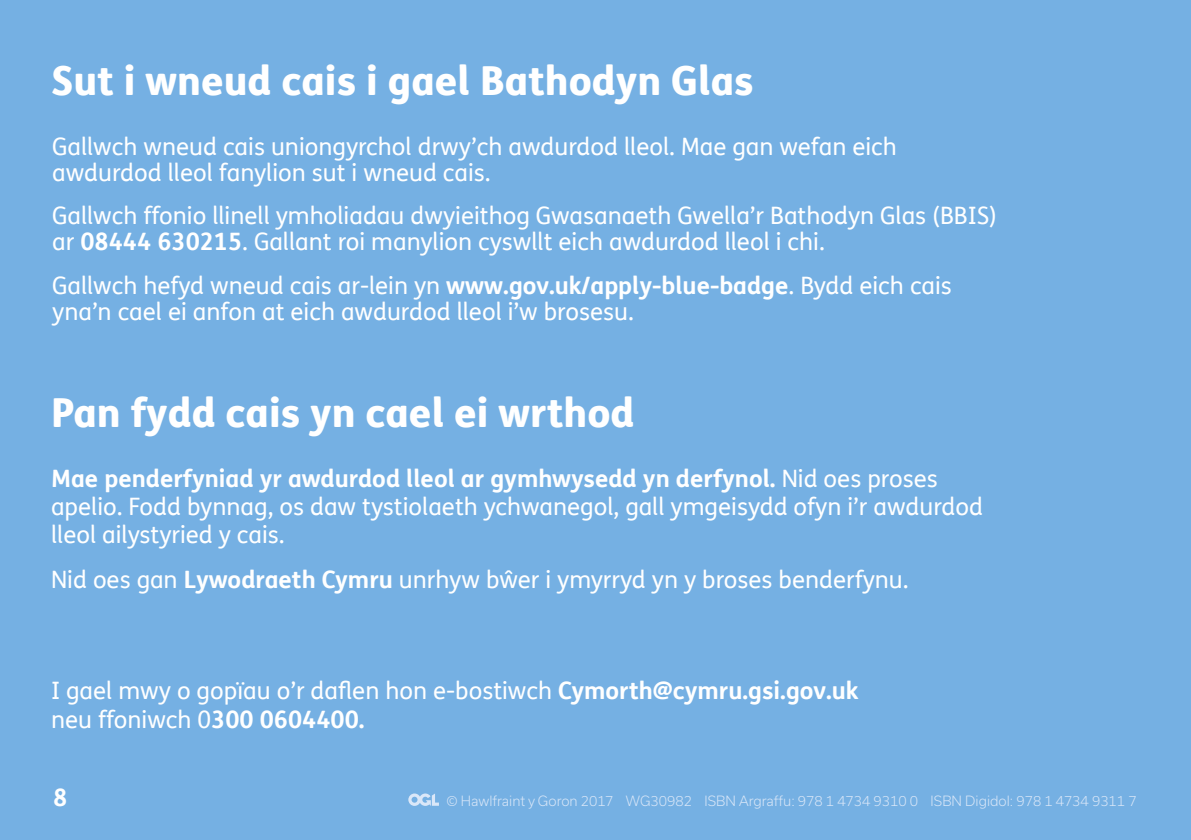
<style>
.page{position:relative;width:1191px;height:840px;background:#fff}
.page>*{position:absolute;margin:0;border:0;box-sizing:border-box;transform-origin:0 0}
.White_Heading{font:800 40px "FS Me";color:#fff}
.Body{font:24px/26px "FS Me";color:#fff}
.Large_Opening_Text{font:24px/28.8px "FS Me";color:#fff}
.t1{font:700 24px "FS Me";color:#fff}
.t2{font:300 13.6px "Usual";color:#dae7f8}
.s1{font-weight:700}
</style>
<div class="page">
<div style="left:0;top:0;width:1191px;height:839px;background:#75b0e3"></div>
<svg style="left:408px;top:793px;width:31px;height:12px"></svg>
<p class="White_Heading" style="left:51px;top:49px;width:704px">Sut i wneud cais i gael Bathodyn Glas</p>
<p class="Body" style="left:52px;top:133px;width:846px">Gallwch wneud cais uniongyrchol drwy’ch awdurdod lleol. Mae gan wefan eich awdurdod lleol fanylion sut i wneud cais.</p>
<p class="Body" style="left:52px;top:202px;width:946px">Gallwch ffonio llinell ymholiadau dwyieithog Gwasanaeth Gwella’r Bathodyn Glas (BBIS) ar <span class="s1">08444 630215</span>. Gallant roi manylion cyswllt eich awdurdod lleol i chi.</p>
<p class="Body" style="left:52px;top:271px;width:901px">Gallwch hefyd wneud cais ar-lein yn <span class="s1">www.gov.uk/apply-blue-badge</span>. Bydd eich cais yna’n cael ei anfon at eich awdurdod lleol i’w brosesu.</p>
<p class="White_Heading" style="left:51px;top:380px;width:585px">Pan fydd cais yn cael ei wrthod</p>
<p class="Body" style="left:51px;top:464px;width:933px;line-height:28px"><span class="s1">Mae penderfyniad yr awdurdod lleol ar gymhwysedd yn derfynol.</span> Nid oes proses apelio. Fodd bynnag, os daw tystiolaeth ychwanegol, gall ymgeisydd ofyn i’r awdurdod lleol ailystyried y cais.</p>
<p class="Body" style="left:51px;top:566px;width:859px">Nid oes gan <span class="s1">Lywodraeth Cymru</span> unrhyw bŵer i ymyrryd yn y broses benderfynu.</p>
<p class="Large_Opening_Text" style="left:51px;top:675px;width:809px">I gael mwy o gopïau o’r daflen hon e-bostiwch <span class="s1">Cymorth@cymru.gsi.gov.uk </span>neu ffoniwch 0<span class="s1">300 0604400.</span></p>
<p class="t1" style="left:53px;top:778px;width:16px">8</p>
<p class="t2" style="left:446px;top:792px;width:691px">© Hawlfraint y Goron 2017 WG30982 ISBN Argraffu: 978 1 4734 9310 0 ISBN Digidol: 978 1 4734 9311 7</p>
</div>
